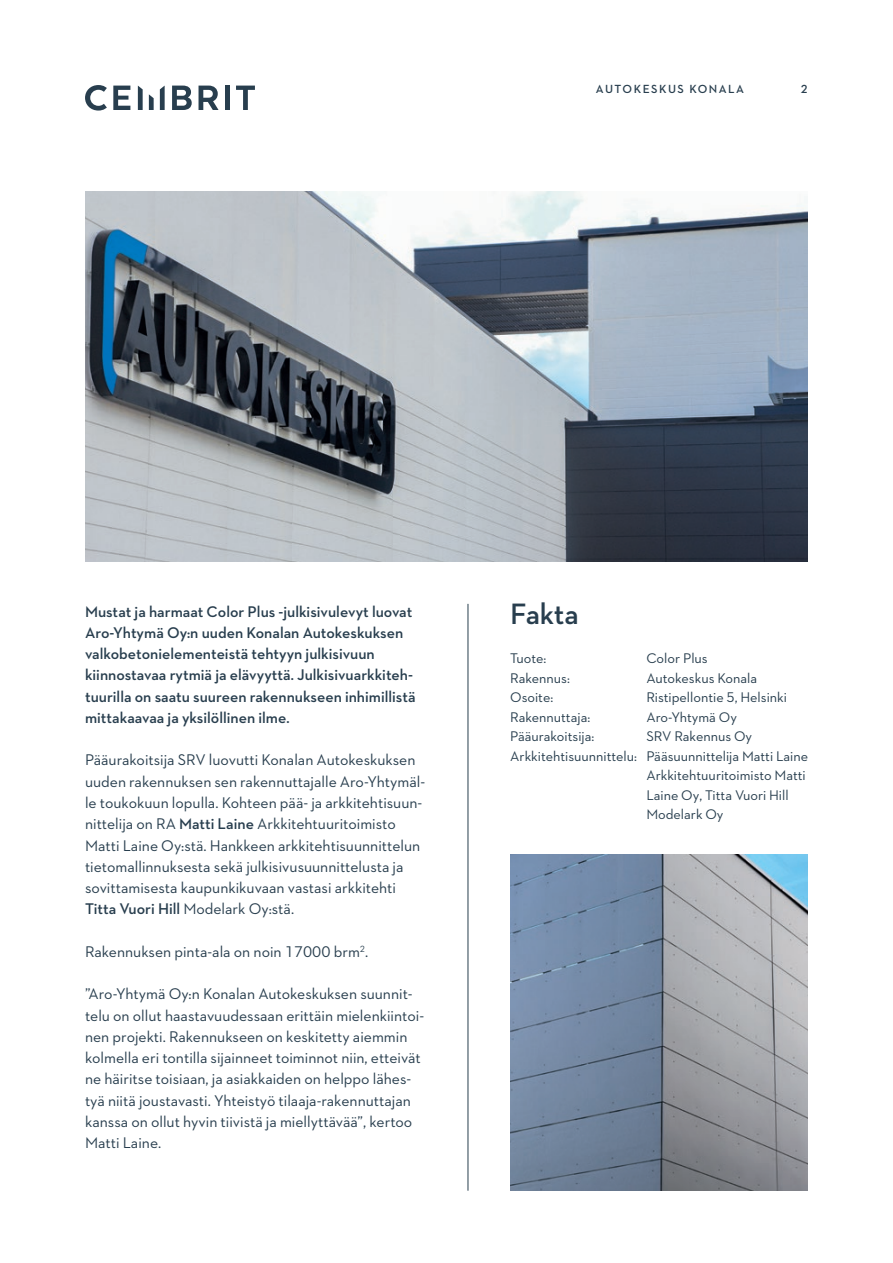
<style>
.page{position:relative;width:893px;height:1263px;background:#fff}
.page>*{position:absolute;margin:0;border:0;box-sizing:border-box;transform-origin:0 0}
.t1{font:600 30px "Neutraface 2 Text";letter-spacing:-.015em;color:#283e4e}
.t2{font:15.75px/21.3px "Neutraface 2 Text";color:#283e4e}
.t3{font:600 15.75px/21.3px "Neutraface 2 Text";color:#283e4e}
.t4{font:14.25px "Neutraface 2 Text";color:#283e4e}
.t5{font:600 12px "Neutraface 2 Text";letter-spacing:.125em;color:#283e4e}
.s1{font-weight:600}
</style>
<div class="page">
<svg style="left:85px;top:85px;width:22px;height:26px"></svg>
<svg style="left:113px;top:86px;width:17px;height:24px"></svg>
<svg style="left:172px;top:86px;width:20px;height:24px"></svg>
<svg style="left:199px;top:86px;width:20px;height:24px"></svg>
<div style="left:225px;top:86px;width:5px;height:24px;background:#283e4e"></div>
<svg style="left:236px;top:86px;width:19px;height:24px"></svg>
<svg style="left:138px;top:86px;width:5px;height:24px"></svg>
<svg style="left:149px;top:94px;width:5px;height:16px"></svg>
<svg style="left:160px;top:86px;width:5px;height:24px"></svg>
<img style="left:85px;top:191px;width:723px;height:370px">
<hr style="left:468px;top:604px;width:1px;height:587px;background:#283e4e">
<img style="left:511px;top:855px;width:297px;height:336px">
<p class="t5" style="left:596px;top:82px;width:150px">AUTOKESKUS KONALA</p>
<p class="t5" style="left:801px;top:82px;width:8px">2</p>
<p class="t3" style="left:85px;top:600px;width:332px">Mustat ja harmaat Color Plus -julkisivulevyt luovat Aro-Yhtymä Oy:n uuden Konalan Autokeskuksen valkobetonielementeistä tehtyyn julkisivuun kiinnostavaa rytmiä ja elävyyttä. Julkisivuarkkiteh&shy;tuurilla on saatu suureen rakennukseen inhimillistä mittakaavaa ja yksilöllinen ilme.</p>
<p class="t2" style="left:85px;top:749px;width:342px">Pääurakoitsija SRV luovutti Konalan Autokeskuksen uuden rakennuksen sen rakennuttajalle Aro-Yhtymäl&shy;le toukokuun lopulla. Kohteen pää- ja arkkitehtisuun&shy;nittelija on RA <span class="s1">Matti Laine</span> Arkkitehtuuritoimisto Matti Laine Oy:stä. Hankkeen arkkitehtisuunnittelun tietomallinnuksesta sekä julkisivusuunnittelusta ja sovittamisesta kaupunkikuvaan vastasi arkkitehti <span class="s1">Titta Vuori Hill</span> Modelark Oy:stä.</p>
<p class="t2" style="left:85px;top:941px;width:285px">Rakennuksen pinta-ala on noin 17000 brm<sup>2</sup>.</p>
<p class="t2" style="left:85px;top:983px;width:341px">”Aro-Yhtymä Oy:n Konalan Autokeskuksen suunnit&shy;telu on ollut haastavuudessaan erittäin mielenkiintoi&shy;nen projekti. Rakennukseen on keskitetty aiemmin kolmella eri tontilla sijainneet toiminnot niin, etteivät ne häiritse toisiaan, ja asiakkaiden on helppo lähes&shy;tyä niitä joustavasti. Yhteistyö tilaaja-rakennuttajan kanssa on ollut hyvin tiivistä ja miellyttävää”, kertoo Matti Laine.</p>
<h1 class="t1" style="left:510px;top:595px;width:70px">Fakta</h1>
<p class="t4" style="left:510px;top:649px;width:37px">Tuote:</p>
<p class="t4" style="left:646px;top:649px;width:63px">Color Plus</p>
<p class="t4" style="left:510px;top:669px;width:61px">Rakennus:</p>
<p class="t4" style="left:646px;top:669px;width:112px">Autokeskus Konala</p>
<p class="t4" style="left:510px;top:688px;width:44px">Osoite:</p>
<p class="t4" style="left:646px;top:688px;width:142px">Ristipellontie 5, Helsinki</p>
<p class="t4" style="left:510px;top:708px;width:81px">Rakennuttaja:</p>
<p class="t4" style="left:646px;top:708px;width:92px">Aro-Yhtymä Oy</p>
<p class="t4" style="left:510px;top:727px;width:85px">Pääurakoitsija:</p>
<p class="t4" style="left:646px;top:727px;width:107px">SRV Rakennus Oy</p>
<p class="t4" style="left:510px;top:747px;width:299px">Arkkitehtisuunnittelu: Pääsuunnittelija Matti Laine</p>
<p class="t4" style="left:646px;top:766px;width:161px">Arkkitehtuuritoimisto Matti</p>
<p class="t4" style="left:646px;top:786px;width:144px">Laine Oy, Titta Vuori Hill</p>
<p class="t4" style="left:646px;top:805px;width:79px">Modelark Oy</p>
</div>
